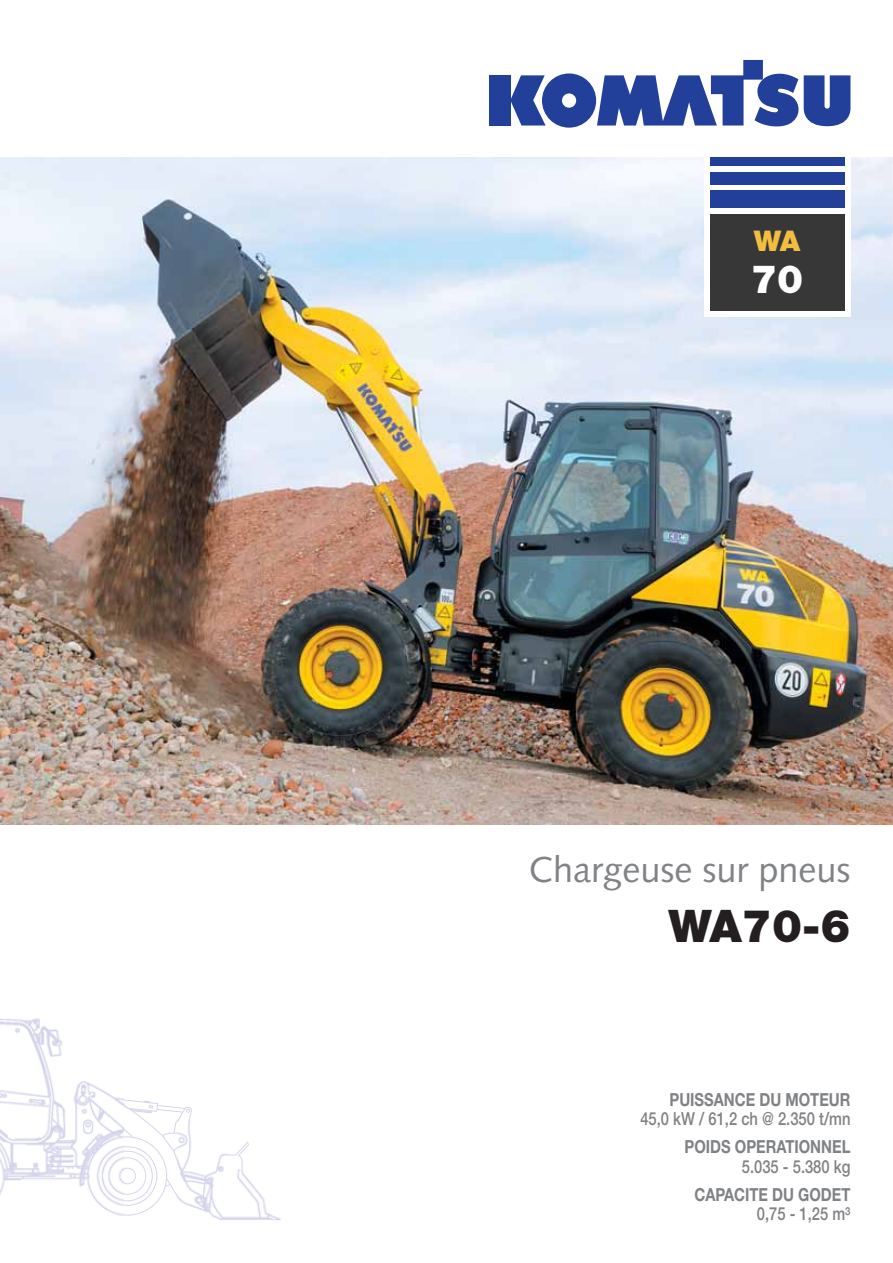
<style>
.page{position:relative;width:893px;height:1263px;background:#fff}
.page>*{position:absolute;margin:0;border:0;box-sizing:border-box;transform-origin:0 0}
.t1{font:900 45px "Helvetica Neue LT Pro";color:#231f20}
.t2{font:900 39px "Helvetica Neue LT Pro";color:#fff}
.t3{font:36px "Syntax LTCE";color:#808285}
.t4{font:900 28.5px "Helvetica Neue LT Pro";color:#f1be41}
.t5{font:700 18px "Helvetica Neue LT Pro";color:#808285;scale:.82 1}
.t6{font:500 18px "Helvetica Neue LT Pro";color:#808285;scale:.82 1}
</style>
<div class="page">
<div style="left:489px;top:75px;width:21px;height:51px;background:#223f9a"></div>
<svg style="left:510px;top:60px;width:340px;height:68px"></svg>
<img style="left:0;top:157px;width:893px;height:668px">
<div style="left:704px;top:153px;width:146px;height:163px;background:#fff"></div>
<div style="left:710px;top:214px;width:134px;height:96px;background:#383738"></div>
<div style="left:710px;top:191px;width:134px;height:17px;background:#223f9a"></div>
<div style="left:710px;top:172px;width:134px;height:13px;background:#223f9a"></div>
<div style="left:710px;top:157px;width:134px;height:9px;background:#223f9a"></div>
<svg style="left:125px;top:1100px;width:124px;height:116px"></svg>
<img style="left:0;top:1018px;width:72px;height:177px">
<img style="left:72px;top:1081px;width:53px;height:135px">
<img style="left:176px;top:1119px;width:53px;height:101px">
<img style="left:228px;top:1169px;width:53px;height:51px">
<h3 class="t4" style="left:754px;top:231px;width:48px">WA</h3>
<h2 class="t2" style="left:751px;top:266px;width:54px">70</h2>
<h3 class="t3" style="left:529px;top:852px;width:323px">Chargeuse sur pneus</h3>
<h1 class="t1" style="left:669px;top:910px;width:183px">WA70-6</h1>
<p class="t5" style="left:669px;top:1093px;width:222px">PUISSANCE DU MOTEUR</p>
<p class="t6" style="left:640px;top:1113px;width:258px">45,0 kW / 61,2 ch @ 2.350 t/mn</p>
<p class="t5" style="left:684px;top:1141px;width:204px">POIDS OPERATIONNEL</p>
<p class="t6" style="left:742px;top:1160px;width:134px">5.035 - 5.380 kg</p>
<p class="t5" style="left:694px;top:1188px;width:192px">CAPACITE DU GODET</p>
<p class="t6" style="left:757px;top:1208px;width:116px">0,75 - 1,25 m³</p>
</div>
